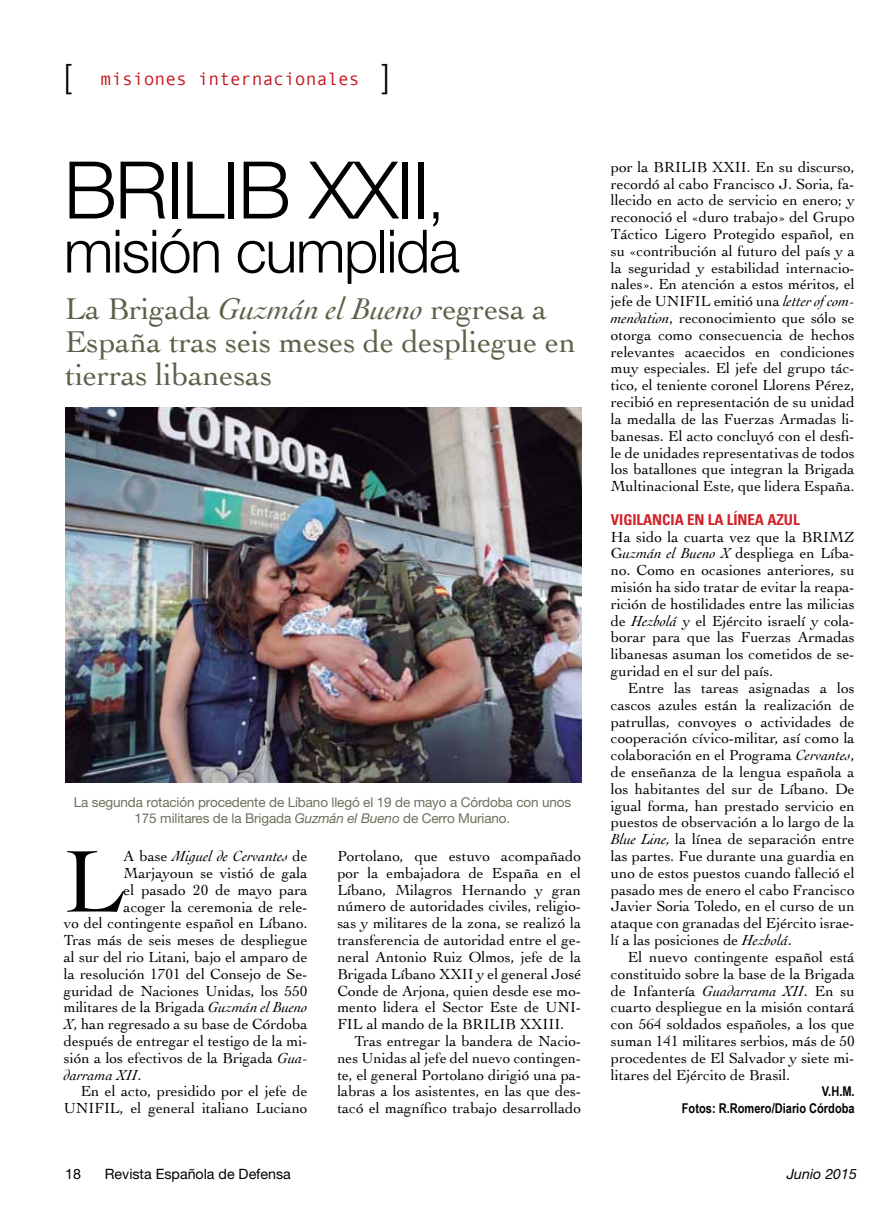
<style>
.page{position:relative;width:893px;height:1217px;background:#fff}
.page>*{position:absolute;margin:0;border:0;box-sizing:border-box;transform-origin:0 0}
.t1{font:92.4px "Cochin";color:#000}
.t2{font:300 79.5px "Helvetica Neue";letter-spacing:-.025em;color:#000}
.t3{font:300 59.7px "Helvetica Neue";letter-spacing:-.025em;color:#000}
.t4{font:300 33px "Helvetica Neue";color:#000}
.t5{font:31.5px/33px "Cochin";letter-spacing:-.005em;color:#5f604a}
.t6{font:18px "Monotypecom";color:#c4141b}
.t7{font:15.3px/16.8px "Cochin";color:#000;text-align:justify}
.t8{font:italic 15.3px "Cochin";color:#000}
.t9{font:700 condensed 15px "Univers";letter-spacing:-.005em;color:#d22229}
.t10{font:14.25px "Helvetica Neue";color:#000}
.t11{font:italic 14.25px "Helvetica Neue";color:#000}
.t12{font:13.5px/15.8px "Helvetica Neue";letter-spacing:-.01em;color:#6e6f5a;text-align:center}
.t13{font:700 13.5px/16.8px "Arial Narrow";color:#000;text-align:right}
.s1{font-family:"Helvetica Neue";font-weight:300;font-size:33px;color:#000}
.s2{font-size:59.7px}
.s3{font-style:italic}
.s4{font-style:normal}
</style>
<div class="page">
<img style="left:65px;top:407px;width:516px;height:375px">
<h3 class="t4" style="left:64px;top:56px;width:9px">[</h3>
<p class="t6" style="left:101px;top:69px;width:291px">misiones internacionales <span class="s1">]</span></p>
<h2 class="t2" style="left:64px;top:141px;width:382px">BRILIB XXII<span class="s2">,</span></h2>
<h3 class="t3" style="left:64px;top:215px;width:397px">misión cumplida</h3>
<h3 class="t5" style="left:65px;top:290px;width:512px">La Brigada <span class="s3">Guzmán el Bueno</span> regresa a<br>España tras seis meses de despliegue en tierras libanesas</h3>
<p class="t12" style="left:74px;top:794px;width:499px">La segunda rotación procedente de Líbano llegó el 19 de mayo a Córdoba con unos<br>175 militares de la Brigada <span class="s3">Guzmán el Bueno</span> de Cerro Muriano.</p>
<h1 class="t1" style="left:64px;top:818px;width:61px">L</h1>
<p class="t8" style="left:124px;top:845px;width:185px"><span class="s4">A base</span> Miguel de Cervantes <span class="s4">de</span></p>
<p class="t7" style="left:124px;top:863px;width:185px">Marjayoun se vistió de gala</p>
<p class="t7" style="left:124px;top:880px;width:185px">el pasado 20 de mayo para</p>
<p class="t7" style="left:124px;top:897px;width:185px">acoger la ceremonia de rele-</p>
<p class="t7" style="left:64px;top:914px;width:245px">vo del contingente español en Líbano.</p>
<p class="t7" style="left:64px;top:930px;width:245px">Tras más de seis meses de despliegue</p>
<p class="t7" style="left:64px;top:947px;width:245px">al sur del rio Litani, bajo el amparo de</p>
<p class="t7" style="left:64px;top:964px;width:245px">la resolución 1701 del Consejo de Se-</p>
<p class="t7" style="left:64px;top:981px;width:245px">guridad de Naciones Unidas, los 550</p>
<p class="t7" style="left:64px;top:998px;width:245px">militares de la Brigada <span class="s3">Guzmán el Bueno</span></p>
<p class="t7" style="left:64px;top:1014px;width:245px"><span class="s3">X</span>, han regresado a su base de Córdoba</p>
<p class="t7" style="left:64px;top:1031px;width:245px">después de entregar el testigo de la mi-</p>
<p class="t7" style="left:64px;top:1048px;width:245px">sión a los efectivos de la Brigada <span class="s3">Gua-</span></p>
<p class="t8" style="left:64px;top:1063px;width:79px">darrama XII<span class="s4">.</span></p>
<p class="t7" style="left:81px;top:1082px;width:228px">En el acto, presidido por el jefe de</p>
<p class="t7" style="left:64px;top:1098px;width:245px">UNIFIL, el general italiano Luciano</p>
<p class="t7" style="left:337px;top:846px;width:245px">Portolano, que estuvo acompañado por la embajadora de España en el Líbano, Milagros Hernando y gran número de autoridades civiles, religio&shy;sas y militares de la zona, se realizó la transferencia de autoridad entre el ge&shy;neral Antonio Ruiz Olmos, jefe de la Brigada Líbano XXII y el general José Conde de Arjona, quien desde ese mo&shy;mento lidera el Sector Este de UNI-FIL al mando de la BRILIB XXIII.</p>
<p class="t7" style="left:337px;top:1031px;width:245px;text-indent:17px">Tras entregar la bandera de Nacio&shy;nes Unidas al jefe del nuevo contingen&shy;te, el general Portolano dirigió una pa&shy;labras a los asistentes, en las que des&shy;tacó el magnífico trabajo desarrollado</p>
<p class="t7" style="left:611px;top:158px;width:245px">por la BRILIB XXII. En su discurso, recordó al cabo Francisco J. Soria, fa&shy;llecido en acto de servicio en enero; y reconoció el «duro trabajo» del Grupo Táctico Ligero Protegido español, en su «contribución al futuro del país y a la seguridad y estabilidad internacio&shy;nales». En atención a estos méritos, el jefe de UNIFIL emitió una <span class="s3">letter of com&shy;mendation</span>, reconocimiento que sólo se otorga como consecuencia de hechos relevantes acaecidos en condiciones muy especiales. El jefe del grupo tác&shy;tico, el teniente coronel Llorens Pérez, recibió en representación de su unidad la medalla de las Fuerzas Armadas li&shy;banesas. El acto concluyó con el desfi&shy;le de unidades representativas de todos los batallones que integran la Brigada Multinacional Este, que lidera España.</p>
<p class="t9" style="left:611px;top:510px;width:189px">VIGILANCIA EN LA LÍNEA AZUL</p>
<p class="t7" style="left:611px;top:527px;width:245px">Ha sido la cuarta vez que la BRIMZ G<span class="s3">uzmán el Bueno X</span> despliega en Líba&shy;no. Como en ocasiones anteriores, su misión ha sido tratar de evitar la reapa&shy;rición de hostilidades entre las milicias de <span class="s3">Hezbolá</span> y el Ejército israelí y cola&shy;borar para que las Fuerzas Armadas libanesas asuman los cometidos de se&shy;guridad en el sur del país.</p>
<p class="t7" style="left:611px;top:678px;width:245px;text-indent:17px">Entre las tareas asignadas a los cascos azules están la realización de patrullas, convoyes o actividades de cooperación cívico-militar, así como la colaboración en el Programa <span class="s3">Cervantes</span>, de enseñanza de la lengua española a los habitantes del sur de Líbano. De igual forma, han prestado servicio en puestos de observación a lo largo de la <span class="s3">Blue Line,</span> la línea de separación entre las partes. Fue durante una guardia en uno de estos puestos cuando falleció el pasado mes de enero el cabo Francisco Javier Soria Toledo, en el curso de un ataque con granadas del Ejército israe&shy;lí a las posiciones de <span class="s3">Hezbolá</span>.</p>
<p class="t7" style="left:611px;top:947px;width:245px;text-indent:17px">El nuevo contingente español está constituido sobre la base de la Brigada de Infantería <span class="s3">Guadarrama XII</span>. En su cuarto despliegue en la misión contará con 564 soldados españoles, a los que suman 141 militares serbios, más de 50 procedentes de El Salvador y siete mi&shy;litares del Ejército de Brasil.</p>
<p class="t13" style="left:682px;top:1082px;width:174px">V.H.M.<br>Fotos: R.Romero/Diario Córdoba</p>
<p class="t10" style="left:65px;top:1164px;width:17px">18</p>
<p class="t10" style="left:105px;top:1164px;width:188px">Revista Española de Defensa</p>
<p class="t11" style="left:787px;top:1164px;width:72px">Junio 2015</p>
</div>
